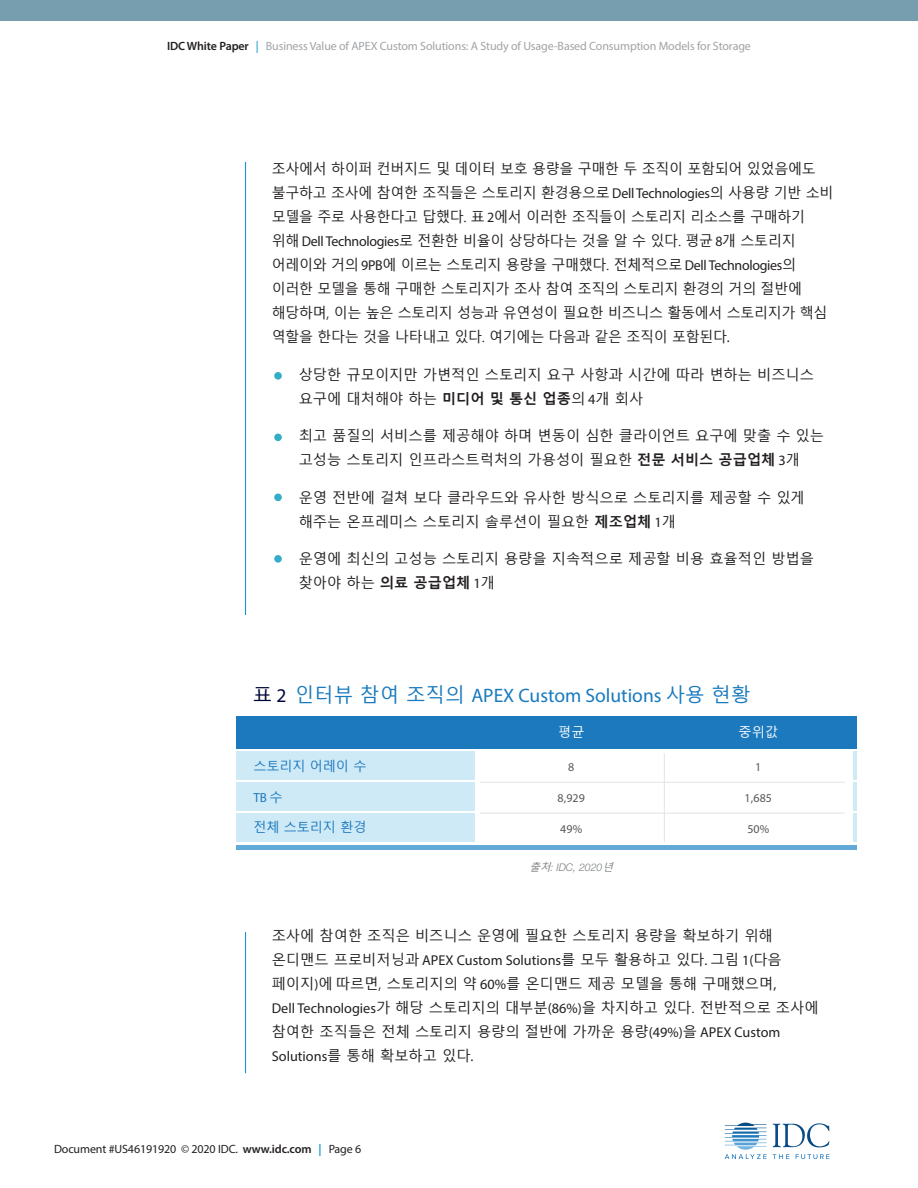
<style>
.page{position:relative;width:918px;height:1188px;background:#fff}
.page>*{position:absolute;margin:0;border:0;box-sizing:border-box;transform-origin:0 0}
.Figure_Title{font:19.5px "Myriad Pro";color:#197abd}
.t1{font:14.25px/24px "Malgun Gothic";color:#231f20}
.t2{font:14.25px/24px "Malgun Gothic";letter-spacing:-.02em;color:#231f20}
.t3{font:13.2px "Malgun Gothic";letter-spacing:-.01em;color:#1d79bd}
.t4{font:13.2px "Malgun Gothic";color:#fff}
.t5{font:13.2px "Myriad Pro";color:#1d79bd}
.t6{font:12px "Myriad Pro";letter-spacing:-.01em;color:#a1a3a6}
.t7{font:12px "Myriad Pro";letter-spacing:-.01em;color:#231f20}
.t8{font:12px "Myriad Pro";letter-spacing:.01em;color:#565656}
.t9{font:italic 300 10.5px "Helvetica Neue";color:#7c7e81}
.s1{font-weight:600;color:#231f20}
.s2{color:#0092d3}
.s3{font-family:"Myriad Pro"}
.s4{font-weight:700}
.s5{font-family:"Malgun Gothic";color:#00063a}
.s6{color:#00063a}
.s7{font-family:"Malgun Gothic"}
.s8{font-family:"Malgun Gothic";font-weight:400}
.s9{font-weight:600}
.s10{font-weight:600;color:#0092d3}
</style>
<div class="page">
<hr style="left:245px;top:162px;width:1px;height:911px;background:#0092d3">
<div style="left:0;top:0;width:918px;height:21px;background:#769eae"></div>
<svg style="left:773px;top:1123px;width:57px;height:24px"></svg>
<svg style="left:773px;top:1154px;width:16px;height:5px"></svg>
<svg style="left:796px;top:1154px;width:33px;height:5px"></svg>
<svg style="left:725px;top:1123px;width:42px;height:36px"></svg>
<div style="left:274px;top:372px;width:8px;height:8px;background:#34aec6;border-radius:50%"></div>
<div style="left:274px;top:434px;width:8px;height:7px;background:#34aec6;border-radius:50%"></div>
<div style="left:274px;top:494px;width:8px;height:7px;background:#34aec6;border-radius:50%"></div>
<div style="left:274px;top:555px;width:8px;height:8px;background:#34aec6;border-radius:50%"></div>
<div style="left:224px;top:615px;width:30px;height:317px;background:#fff"></div>
<div style="left:236px;top:717px;width:621px;height:32px;background:#1d79bd"></div>
<hr style="left:236px;top:846px;width:621px;height:4px;background:#61aad7">
<div style="left:236px;top:752px;width:239px;height:28px;background:#cfeaf7"></div>
<div style="left:236px;top:783px;width:239px;height:28px;background:#cfeaf7"></div>
<div style="left:236px;top:814px;width:239px;height:28px;background:#cfeaf7"></div>
<hr style="left:480px;top:782px;width:365px;height:1px;background:#e2e3e2">
<hr style="left:480px;top:813px;width:365px;height:1px;background:#e2e3e2">
<hr style="left:664px;top:753px;width:1px;height:89px;background:#e2e3e2">
<hr style="left:853px;top:752px;width:3px;height:28px;background:#cfeaf7">
<hr style="left:853px;top:783px;width:3px;height:28px;background:#cfeaf7">
<hr style="left:853px;top:814px;width:3px;height:28px;background:#cfeaf7">
<p class="t6" style="left:167px;top:39px;width:585px"><span class="s1">IDC White Paper</span> <span class="s2">|</span> Business Value of APEX Custom Solutions: A Study of Usage-Based Consumption Models for Storage</p>
<p class="t2" style="left:272px;top:157px;width:563px">조사에서 하이퍼 컨버지드 및 데이터 보호 용량을 구매한 두 조직이 포함되어 있었음에도 불구하고 조사에 참여한 조직들은 스토리지 환경용으로 <span class="s3">Dell Technologies</span>의 사용량 기반 소비 모델을 주로 사용한다고 답했다. 표 <span class="s3">2</span>에서 이러한 조직들이 스토리지 리소스를 구매하기 위해 <span class="s3">Dell Technologies</span>로 전환한 비율이 상당하다는 것을 알 수 있다. 평균 <span class="s3">8</span>개 스토리지 어레이와 거의 <span class="s3">9PB</span>에 이르는 스토리지 용량을 구매했다. 전체적으로 <span class="s3">Dell Technologies</span>의 이러한 모델을 통해 구매한 스토리지가 조사 참여 조직의 스토리지 환경의 거의 절반에 해당하며, 이는 높은 스토리지 성능과 유연성이 필요한 비즈니스 활동에서 스토리지가 핵심 역할을 한다는 것을 나타내고 있다. 여기에는 다음과 같은 조직이 포함된다<span class="s3">.</span></p>
<p class="t1" style="left:299px;top:363px;width:517px;text-indent:-27px">• 상당한 규모이지만 가변적인 스토리지 요구 사항과 시간에 따라 변하는 비즈니스 요구에 대처해야 하는 <span class="s4">미디어 및 통신 업종</span>의 <span class="s3">4</span>개 회사</p>
<p class="t1" style="left:272px;top:424px;width:554px;text-align:center">• 최고 품질의 서비스를 제공해야 하며 변동이 심한 클라이언트 요구에 맞출 수 있는 고성능 스토리지 인프라스트럭처의 가용성이 필요한 <span class="s4">전문 서비스 공급업체</span> <span class="s3">3</span>개</p>
<p class="t1" style="left:299px;top:486px;width:508px;text-indent:-27px">• 운영 전반에 걸쳐 보다 클라우드와 유사한 방식으로 스토리지를 제공할 수 있게 해주는 온프레미스 스토리지 솔루션이 필요한 <span class="s4">제조업체</span> <span class="s3">1</span>개</p>
<p class="t1" style="left:299px;top:547px;width:517px;text-indent:-27px">• 운영에 최신의 고성능 스토리지 용량을 지속적으로 제공할 비용 효율적인 방법을 찾아야 하는 <span class="s4">의료 공급업체</span> <span class="s3">1</span>개</p>
<p class="Figure_Title" style="left:253px;top:684px;width:499px"><span class="s5">표</span> <span class="s6">2</span> <span class="s7">인터뷰 참여 조직의</span> APEX Custom Solutions <span class="s7">사용 현황</span></p>
<p class="t3" style="left:253px;top:759px;width:115px">스토리지 어레이 수</p>
<p class="t5" style="left:253px;top:790px;width:31px">TB <span class="s7">수</span></p>
<p class="t3" style="left:253px;top:820px;width:115px">전체 스토리지 환경</p>
<p class="t4" style="left:558px;top:725px;width:28px">평균</p>
<p class="t4" style="left:739px;top:725px;width:41px">중위값</p>
<p class="t8" style="left:568px;top:760px;width:8px">8</p>
<p class="t8" style="left:755px;top:760px;width:8px">1</p>
<p class="t8" style="left:558px;top:791px;width:29px">8,929</p>
<p class="t8" style="left:745px;top:791px;width:29px">1,685</p>
<p class="t8" style="left:560px;top:822px;width:23px">49%</p>
<p class="t8" style="left:747px;top:822px;width:23px">50%</p>
<p class="t9" style="left:530px;top:861px;width:88px"><span class="s8">출처</span>: IDC, 2020<span class="s8">년</span></p>
<p class="t1" style="left:272px;top:924px;width:548px">조사에 참여한 조직은 비즈니스 운영에 필요한 스토리지 용량을 확보하기 위해 온디맨드 프로비저닝과 <span class="s3">APEX Custom Solutions</span>를 모두 활용하고 있다<span class="s3">.</span> 그림 <span class="s3">1(</span>다음 페이지<span class="s3">)</span>에 따르면, 스토리지의 약 <span class="s3">60%</span>를 온디맨드 제공 모델을 통해 구매했으며<span class="s3">,<br>Dell Technologies</span>가 해당 스토리지의 대부분<span class="s3">(86%)</span>을 차지하고 있다. 전반적으로 조사에 참여한 조직들은 전체 스토리지 용량의 절반에 가까운 용량<span class="s3">(49%)</span>을 <span class="s3">APEX Custom Solutions</span>를 통해 확보하고 있다<span class="s3">.</span></p>
<p class="t7" style="left:54px;top:1141px;width:309px">Document #US46191920 © 2020 IDC. <span class="s9">www.idc.com</span> <span class="s10">|</span> Page 6</p>
</div>
